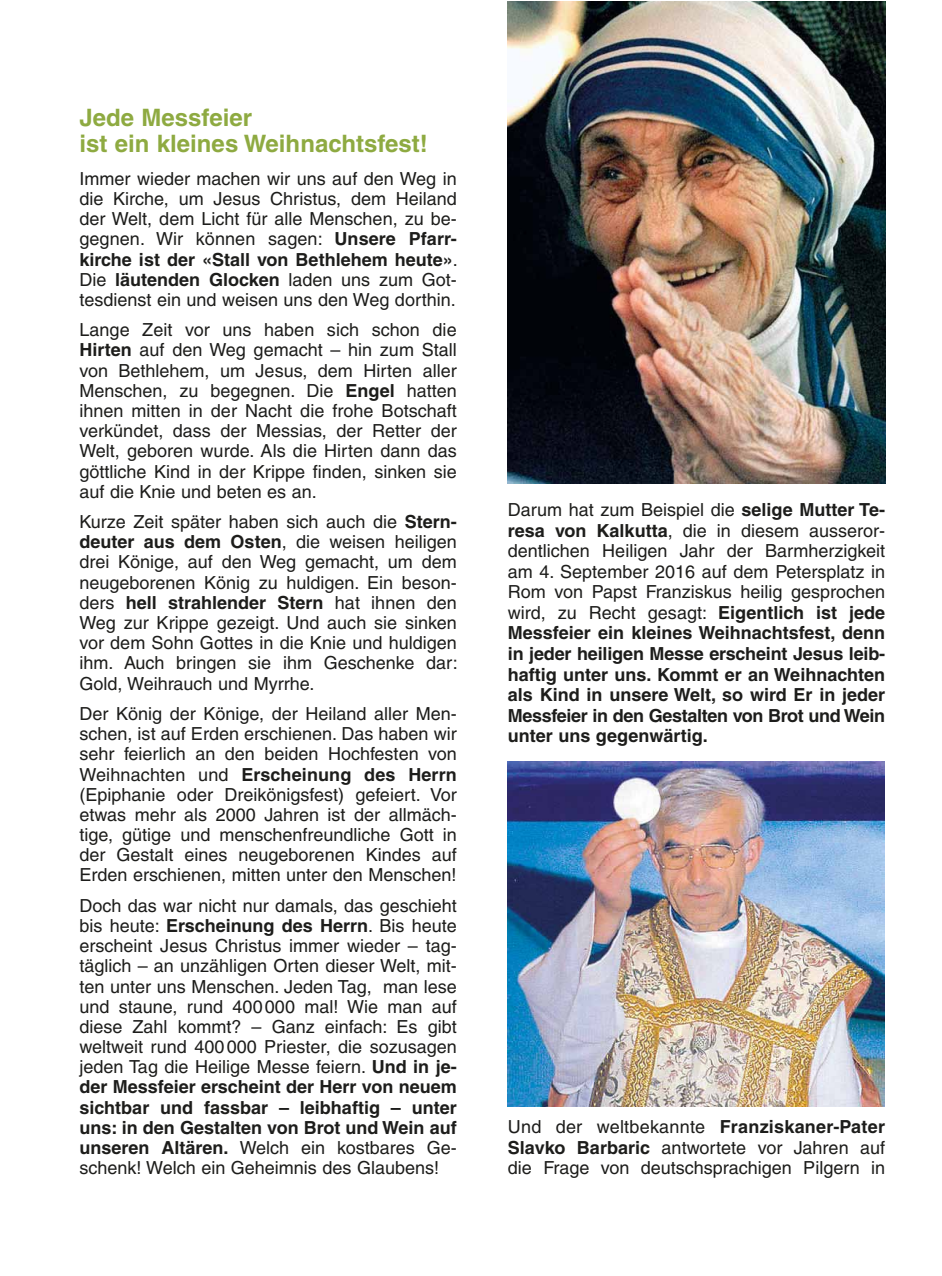
<style>
.page{position:relative;width:942px;height:1276px;background:#fff}
.page>*{position:absolute;margin:0;border:0;box-sizing:border-box;transform-origin:0 0}
.t1{font:700 24px/26.2px "Helvetica";color:#8eaa41}
.t2{font:18px/20.2px "Helvetica";color:#1d1d1b;text-align:justify}
.t3{font:700 18px/20.6px "Helvetica";letter-spacing:-.02em;color:#1d1d1b;text-align:justify}
.s1{font-weight:700}
.s2{font-weight:400}
</style>
<div class="page">
<img style="left:507px;top:2px;width:377px;height:481px">
<img style="left:507px;top:761px;width:376px;height:345px">
<h1 class="t1" style="left:79px;top:104px;width:350px">Jede Messfeier<br>ist ein kleines Weihnachtsfest!</h1>
<p class="t2" style="left:79px;top:168px;width:380px">Immer wieder machen wir uns auf den Weg in die Kirche, um Jesus Christus, dem Heiland der Welt, dem Licht für alle Menschen, zu be - gegnen. Wir können sagen: <span class="s1">Unsere Pfarr&shy;kirche ist der «Stall von Bethlehem heute»</span>.<br>Die <span class="s1">läutenden Glocken</span> laden uns zum Got&shy;tesdienst ein und weisen uns den Weg dorthin.</p>
<p class="t2" style="left:79px;top:320px;width:379px">Lange Zeit vor uns haben sich schon die <span class="s1">Hirten</span> auf den Weg gemacht – hin zum Stall von Bethlehem, um Jesus, dem Hirten aller Menschen, zu begegnen. Die <span class="s1">Engel</span> hatten ihnen mitten in der Nacht die frohe Botschaft verkündet, dass der Messias, der Retter der Welt, geboren wurde. Als die Hirten dann das göttliche Kind in der Krippe finden, sinken sie auf die Knie und beten es an.</p>
<p class="t2" style="left:79px;top:511px;width:379px">Kurze Zeit später haben sich auch die <span class="s1">Stern&shy;deuter aus dem Osten</span>, die weisen heiligen drei Könige, auf den Weg gemacht, um dem neugeborenen König zu huldigen. Ein beson&shy;ders <span class="s1">hell strahlender Stern</span> hat ihnen den Weg zur Krippe gezeigt. Und auch sie sinken vor dem Sohn Gottes in die Knie und huldigen ihm. Auch bringen sie ihm Geschenke dar:<br>Gold, Weihrauch und Myrrhe.</p>
<p class="t2" style="left:79px;top:703px;width:379px">Der König der Könige, der Heiland aller Men&shy;schen, ist auf Erden erschienen. Das haben wir sehr feierlich an den beiden Hochfesten von Weihnachten und <span class="s1">Erscheinung des Herrn </span>(Epiphanie oder Dreikönigsfest) gefeiert. Vor etwas mehr als 2000 Jahren ist der allmäch&shy;tige, gütige und menschenfreundliche Gott in der Gestalt eines neugeborenen Kindes auf Erden erschienen, mitten unter den Menschen!</p>
<p class="t2" style="left:79px;top:895px;width:379px">Doch das war nicht nur damals, das geschieht bis heute: <span class="s1">Erscheinung des Herrn</span>. Bis heute erscheint Jesus Christus immer wieder – tag&shy;täglich – an unzähligen Orten dieser Welt, mit&shy;ten unter uns Menschen. Jeden Tag, man lese und staune, rund 400000 mal! Wie man auf diese Zahl kommt? – Ganz einfach: Es gibt weltweit rund 400000 Priester, die sozusagen jeden Tag die Heilige Messe feiern. <span class="s1">Und in je - der Messfeier erscheint der Herr von neuem sichtbar und fassbar – leibhaftig – unter uns: in den Gestalten von Brot und Wein auf unseren Altären.</span> Welch ein kostbares Ge - schenk! Welch ein Geheimnis des Glaubens!</p>
<p class="t3" style="left:507px;top:499px;width:379px"><span class="s2">Darum hat zum Beispiel die</span> selige Mutter Te - resa von Kalkutta<span class="s2">, die in diesem ausseror&shy;dentlichen Heiligen Jahr der Barmherzigkeit am 4. September 2016 auf dem Petersplatz in Rom von Papst Franziskus heilig gesprochen wird, zu Recht gesagt:</span> Eigentlich ist jede Messfeier ein kleines Weihnachtsfest, denn in jeder heiligen Messe erscheint Jesus leib&shy;haftig unter uns. Kommt er an Weihnachten als Kind in unsere Welt, so wird Er in jeder Messfeier in den Gestalten von Brot und Wein unter uns gegenwärtig.</p>
<p class="t2" style="left:507px;top:1116px;width:379px">Und der weltbekannte <span class="s1">Franziskaner-Pater Slavko Barbaric</span> antwortete vor Jahren auf die Frage von deutschsprachigen Pilgern in</p>
</div>
